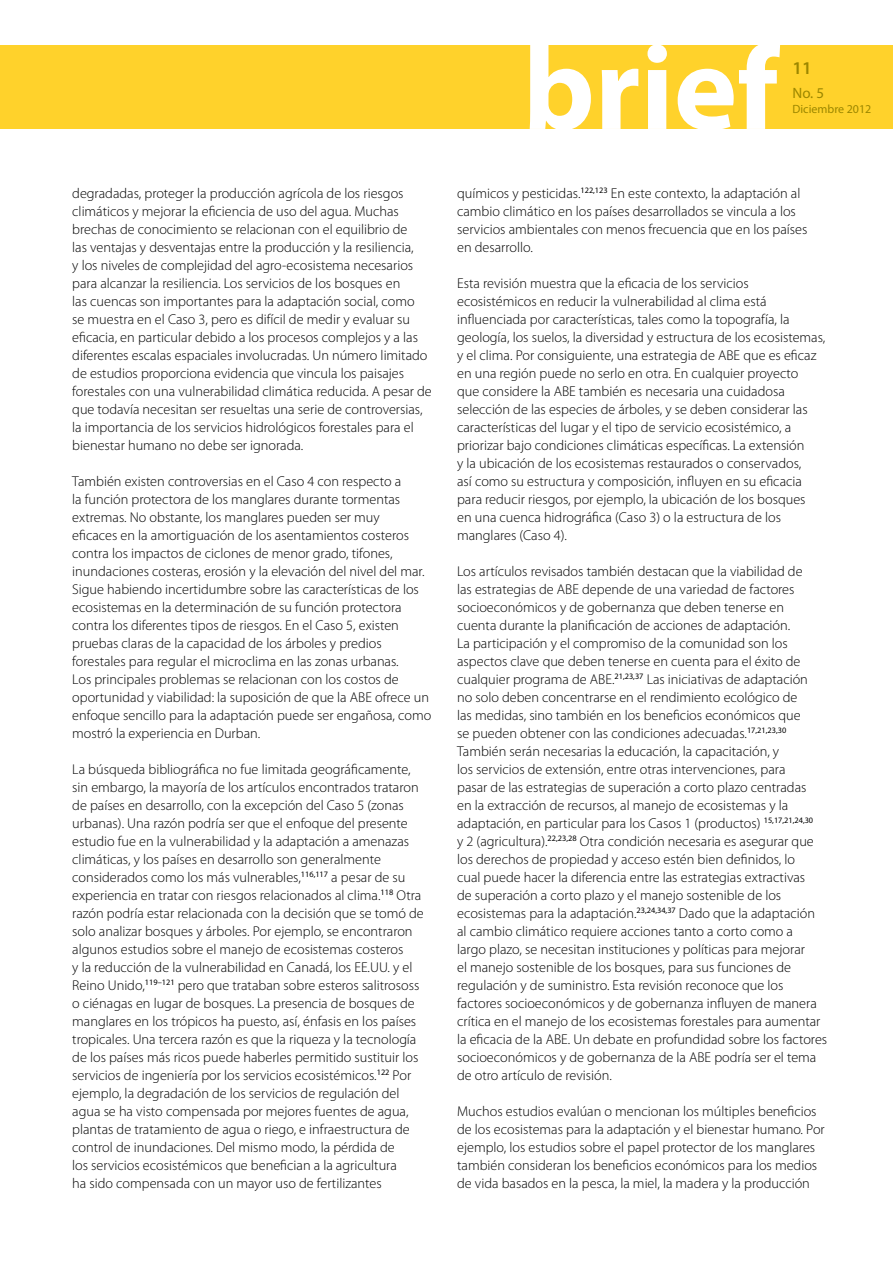
<style>
.page{position:relative;width:893px;height:1263px;background:#fff}
.page>*{position:absolute;margin:0;border:0;box-sizing:border-box;transform-origin:0 0}
.t1{font:600 18px "Myriad Pro";color:#9c8700}
.t2{font:15px "Myriad Pro";color:#9c8700}
.t3{font:300 14.25px/18px "Myriad Pro";color:#000}
.t4{font:12px "Myriad Pro";color:#9c8700}
</style>
<div class="page">
<div style="left:0;top:45px;width:893px;height:84px;background:#ffd22b"></div>
<svg style="left:530px;top:45px;width:250px;height:84px"></svg>
<p class="t1" style="left:792px;top:57px;width:21px">11</p>
<p class="t2" style="left:792px;top:84px;width:33px">No. 5</p>
<p class="t4" style="left:792px;top:102px;width:80px">Diciembre 2012</p>
<p class="t3" style="left:72px;top:184px;width:361px">degradadas, proteger la producción agrícola de los riesgos climáticos y mejorar la eficiencia de uso del agua. Muchas brechas de conocimiento se relacionan con el equilibrio de<br>las ventajas y desventajas entre la producción y la resiliencia,<br>y los niveles de complejidad del agro-ecosistema necesarios para alcanzar la resiliencia. Los servicios de los bosques en<br>las cuencas son importantes para la adaptación social, como<br>se muestra en el Caso 3, pero es difícil de medir y evaluar su eficacia, en particular debido a los procesos complejos y a las diferentes escalas espaciales involucradas. Un número limitado de estudios proporciona evidencia que vincula los paisajes forestales con una vulnerabilidad climática reducida. A pesar de que todavía necesitan ser resueltas una serie de controversias, la importancia de los servicios hidrológicos forestales para el bienestar humano no debe ser ignorada.</p>
<p class="t3" style="left:72px;top:472px;width:361px">También existen controversias en el Caso 4 con respecto a<br>la función protectora de los manglares durante tormentas extremas. No obstante, los manglares pueden ser muy<br>eficaces en la amortiguación de los asentamientos costeros contra los impactos de ciclones de menor grado, tifones, inundaciones costeras, erosión y la elevación del nivel del mar.<br>Sigue habiendo incertidumbre sobre las características de los ecosistemas en la determinación de su función protectora contra los diferentes tipos de riesgos. En el Caso 5, existen pruebas claras de la capacidad de los árboles y predios forestales para regular el microclima en las zonas urbanas.<br>Los principales problemas se relacionan con los costos de oportunidad y viabilidad: la suposición de que la ABE ofrece un enfoque sencillo para la adaptación puede ser engañosa, como mostró la experiencia en Durban.</p>
<p class="t3" style="left:72px;top:760px;width:353px">La búsqueda bibliográfica no fue limitada geográficamente, sin embargo, la mayoría de los artículos encontrados trataron de países en desarrollo, con la excepción del Caso 5 (zonas urbanas). Una razón podría ser que el enfoque del presente estudio fue en la vulnerabilidad y la adaptación a amenazas climáticas, y los países en desarrollo son generalmente considerados como los más vulnerables,<sup>116,117</sup> a pesar de su experiencia en tratar con riesgos relacionados al clima.<sup>118</sup> Otra razón podría estar relacionada con la decisión que se tomó de solo analizar bosques y árboles. Por ejemplo, se encontraron algunos estudios sobre el manejo de ecosistemas costeros<br>y la reducción de la vulnerabilidad en Canadá, los EE.UU. y el Reino Unido,<sup>119–121</sup> pero que trataban sobre esteros salitrososs o ciénagas en lugar de bosques. La presencia de bosques de manglares en los trópicos ha puesto, así, énfasis en los países tropicales. Una tercera razón es que la riqueza y la tecnología de los países más ricos puede haberles permitido sustituir los servicios de ingeniería por los servicios ecosistémicos.<sup>122</sup> Por ejemplo, la degradación de los servicios de regulación del agua se ha visto compensada por mejores fuentes de agua, plantas de tratamiento de agua o riego, e infraestructura de control de inundaciones. Del mismo modo, la pérdida de<br>los servicios ecosistémicos que benefician a la agricultura<br>ha sido compensada con un mayor uso de fertilizantes</p>
<p class="t3" style="left:457px;top:184px;width:352px">químicos y pesticidas.<sup>122,123</sup> En este contexto, la adaptación al cambio climático en los países desarrollados se vincula a los servicios ambientales con menos frecuencia que en los países en desarrollo.</p>
<p class="t3" style="left:457px;top:274px;width:370px">Esta revisión muestra que la eficacia de los servicios ecosistémicos en reducir la vulnerabilidad al clima está influenciada por características, tales como la topografía, la geología, los suelos, la diversidad y estructura de los ecosistemas, y el clima. Por consiguiente, una estrategia de ABE que es eficaz en una región puede no serlo en otra. En cualquier proyecto<br>que considere la ABE también es necesaria una cuidadosa selección de las especies de árboles, y se deben considerar las características del lugar y el tipo de servicio ecosistémico, a priorizar bajo condiciones climáticas específicas. La extensión<br>y la ubicación de los ecosistemas restaurados o conservados,<br>así como su estructura y composición, influyen en su eficacia para reducir riesgos, por ejemplo, la ubicación de los bosques<br>en una cuenca hidrográfica (Caso 3) o la estructura de los manglares (Caso 4).</p>
<p class="t3" style="left:457px;top:562px;width:372px">Los artículos revisados también destacan que la viabilidad de<br>las estrategias de ABE depende de una variedad de factores socioeconómicos y de gobernanza que deben tenerse en<br>cuenta durante la planificación de acciones de adaptación.<br>La participación y el compromiso de la comunidad son los aspectos clave que deben tenerse en cuenta para el éxito de cualquier programa de ABE.<sup>21,23,37</sup> Las iniciativas de adaptación<br>no solo deben concentrarse en el rendimiento ecológico de<br>las medidas, sino también en los beneficios económicos que<br>se pueden obtener con las condiciones adecuadas.<sup>17,21,23,30<br></sup>También serán necesarias la educación, la capacitación, y<br>los servicios de extensión, entre otras intervenciones, para<br>pasar de las estrategias de superación a corto plazo centradas<br>en la extracción de recursos, al manejo de ecosistemas y la adaptación, en particular para los Casos 1 (productos) <sup>15,17,21,24,30<br></sup>y 2 (agricultura).<sup>22,23,28</sup> Otra condición necesaria es asegurar que los derechos de propiedad y acceso estén bien definidos, lo<br>cual puede hacer la diferencia entre las estrategias extractivas<br>de superación a corto plazo y el manejo sostenible de los ecosistemas para la adaptación.<sup>23,24,34,37</sup> Dado que la adaptación al cambio climático requiere acciones tanto a corto como a<br>largo plazo, se necesitan instituciones y políticas para mejorar<br>el manejo sostenible de los bosques, para sus funciones de regulación y de suministro. Esta revisión reconoce que los factores socioeconómicos y de gobernanza influyen de manera crítica en el manejo de los ecosistemas forestales para aumentar la eficacia de la ABE. Un debate en profundidad sobre los factores socioeconómicos y de gobernanza de la ABE podría ser el tema de otro artículo de revisión.</p>
<p class="t3" style="left:457px;top:1102px;width:369px">Muchos estudios evalúan o mencionan los múltiples beneficios de los ecosistemas para la adaptación y el bienestar humano. Por ejemplo, los estudios sobre el papel protector de los manglares también consideran los beneficios económicos para los medios de vida basados en la pesca, la miel, la madera y la producción</p>
</div>
